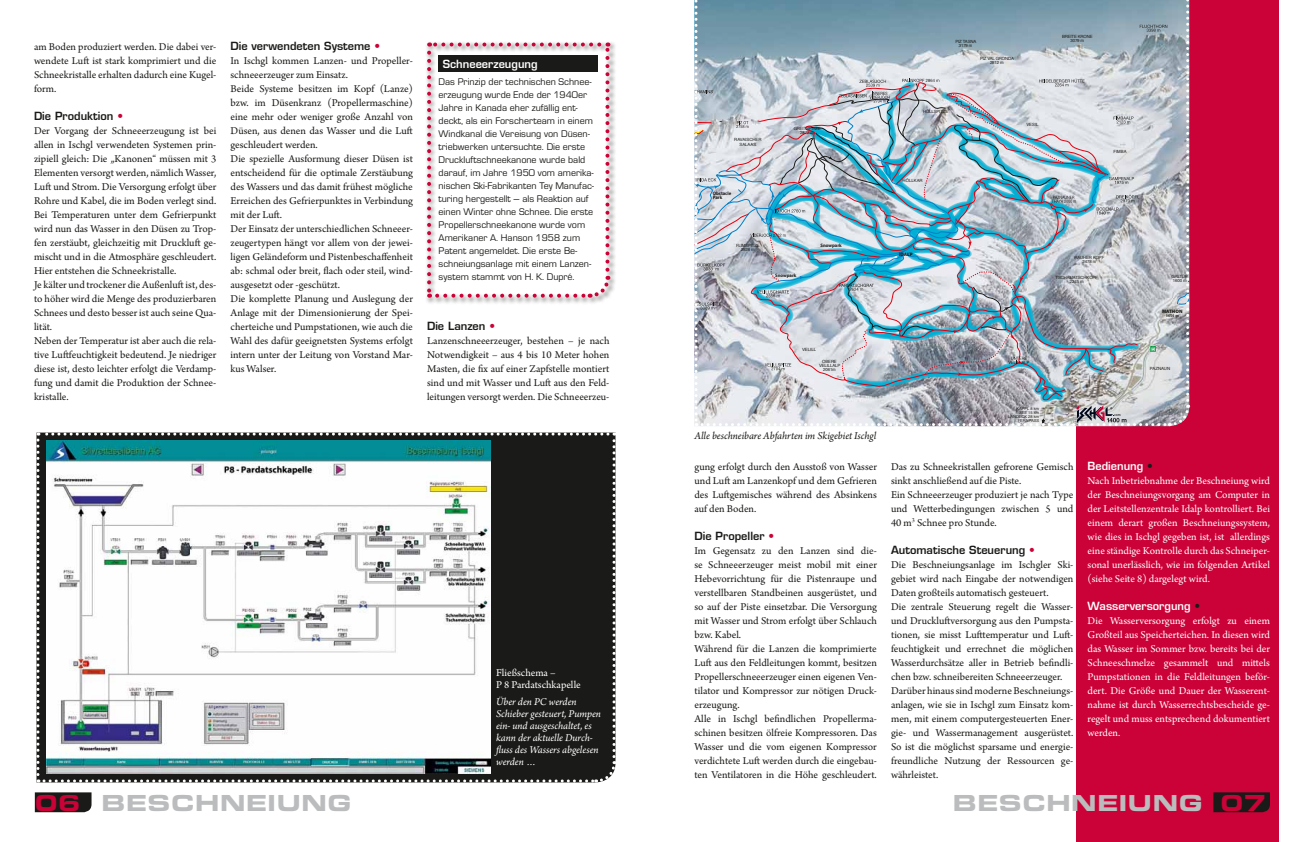
<style>
.page{position:relative;width:1304px;height:842px;background:#fff}
.page>*{position:absolute;margin:0;border:0;box-sizing:border-box;transform-origin:0 0}
.t1{font:24px "Eurostile Extended Black DTC";color:#bbbcbd}
.t2{font:24px "Eurostile Extended Black DTC";color:#ca0237}
.t3{font:11px/14px "Arno Pro";color:#1a1a18}
.t4{font:11px/14px "Arno Pro";color:#fff;text-align:justify}
.t5{font:italic 11px/12px "Arno Pro";color:#fff}
.t6{font:600 11px "Eurostile";color:#1a1a18}
.t7{font:600 11px "Eurostile";color:#fff}
.t8{font:italic 11px "Arno Pro";letter-spacing:-.005em;color:#1a1a18}
.t9{font:10px/13px "Eurostile Roman DTC";color:#1a1a18}
.t10{font:700 4.9px/4.9px "Myriad";color:#1a1a18;scale:.96 1}
.t11{font:900 4.9px "Myriad Pro";color:#1a1a18}
.t12{font:4.3px/4px "Helvetica";letter-spacing:-.03em;color:#1a1a18;text-align:center}
.t13{font:4.3px/5.3px "Helvetica";color:#1a1a18;text-align:center}
.t14{font:600 4.1px "Myriad Pro";color:#1a1a18}
.t15{font:4px/4px "Helvetica";color:#1a1a18;text-align:right}
.s1{color:#ca0237}
.s2{color:#1a1a18}
</style>
<div class="page">
<div style="left:1076px;top:0;width:202px;height:842px;background:#ca0237"></div>
<svg style="left:35px;top:792px;width:57px;height:20px"></svg>
<svg style="left:1213px;top:792px;width:57px;height:20px"></svg>
<img style="left:694px;top:0;width:497px;height:427px">
<div style="left:425px;top:41px;width:192px;height:264px;background:#1a1a18;opacity:.75"></div>
<svg style="left:427px;top:53px;width:4px;height:245px"></svg>
<svg style="left:437px;top:276px;width:175px;height:23px"></svg>
<svg style="left:605px;top:43px;width:4px;height:227px"></svg>
<svg style="left:429px;top:43px;width:170px;height:4px"></svg>
<div style="left:439px;top:55px;width:159px;height:17px;background:#1a1a18"></div>
<svg style="left:36px;top:433px;width:580px;height:350px;background:#272725"></svg>
<img style="left:46px;top:440px;width:444px;height:333px">
<p class="t3" style="left:34px;top:40px;width:184px;text-align:justify">am Boden produziert werden. Die dabei ver&shy;wendete Luft ist stark komprimiert und die Schneekristalle erhalten dadurch eine Kugel&shy;form.</p>
<p class="t6" style="left:34px;top:109px;width:91px">Die Produktion <span class="s1">•</span></p>
<p class="t3" style="left:34px;top:124px;width:184px">Der Vorgang der Schneeerzeugung ist bei allen in Ischgl verwendeten Systemen prin&shy;zipiell gleich: Die „Kanonen“ müssen mit 3<br>Elementen versorgt werden, nämlich Wasser, Luft und Strom. Die Versorgung erfolgt über Rohre und Kabel, die im Boden verlegt sind.<br>Bei Temperaturen unter dem Gefrierpunkt wird nun das Wasser in den Düsen zu Trop&shy;fen zerstäubt, gleichzeitig mit Druckluft ge&shy;mischt und in die Atmosphäre geschleudert.<br>Hier entstehen die Schneekristalle.<br>Je kälter und trockener die Außenluft ist, des&shy;to höher wird die Menge des produzierbaren Schnees und desto besser ist auch seine Qua&shy;lität.<br>Neben der Temperatur ist aber auch die rela&shy;tive Luftfeuchtigkeit bedeutend. Je niedriger diese ist, desto leichter erfolgt die Verdamp&shy;fung und damit die Produktion der Schnee&shy;kristalle.</p>
<p class="t6" style="left:231px;top:39px;width:151px">Die verwendeten Systeme <span class="s1">•</span></p>
<p class="t3" style="left:231px;top:54px;width:184px">In Ischgl kommen Lanzen- und Propeller&shy;schneeerzeuger zum Einsatz.<br>Beide Systeme besitzen im Kopf (Lanze) bzw. im Düsenkranz (Propellermaschine) eine mehr oder weniger große Anzahl von Düsen, aus denen das Wasser und die Luft geschleudert werden.<br>Die spezielle Ausformung dieser Düsen ist entscheidend für die optimale Zerstäubung des Wassers und das damit frühest mögliche Erreichen des Gefrierpunktes in Verbindung mit der Luft.<br>Der Einsatz der unterschiedlichen Schneeer&shy;zeugertypen hängt vor allem von der jewei&shy;ligen Geländeform und Pistenbeschaffenheit ab: schmal oder breit, flach oder steil, wind&shy;ausgesetzt oder -geschützt.<br>Die komplette Planung und Auslegung der Anlage mit der Dimensionierung der Spei&shy;cherteiche und Pumpstationen, wie auch die Wahl des dafür geeignetsten Systems erfolgt intern unter der Leitung von Vorstand Mar&shy;kus Walser.</p>
<p class="t7" style="left:443px;top:57px;width:96px">Schneeerzeugung</p>
<p class="t9" style="left:439px;top:75px;width:157px">Das Prinzip der technischen Schnee&shy;erzeugung wurde Ende der 1940er Jahre in Kanada eher zufällig ent&shy;deckt, als ein Forscherteam in einem Windkanal die Vereisung von Düsen&shy;triebwerken untersuchte. Die erste Druckluftschneekanone wurde bald darauf, im Jahre 1950 vom amerika&shy;nischen Ski-Fabrikanten Tey Manufac&shy;turing hergestellt – als Reaktion auf einen Winter ohne Schnee. Die erste Propellerschneekanone wurde vom Amerikaner A. Hanson 1958 zum Patent angemeldet. Die erste Be&shy;schneiungsanlage mit einem Lanzen&shy;system stammt von H. K. Dupré.</p>
<p class="t15" style="left:522px;top:145px;width:27px;text-align:left">SPISS 12 km<br>VINADI 14 km</p>
<p class="t6" style="left:427px;top:319px;width:69px">Die Lanzen <span class="s1">•</span></p>
<p class="t3" style="left:427px;top:334px;width:184px;text-align:justify">Lanzenschneeerzeuger, bestehen – je nach Notwendigkeit – aus 4 bis 10 Meter hohen Masten, die fix auf einer Zapfstelle montiert sind und mit Wasser und Luft aus den Feld&shy;leitungen versorgt werden. Die Schneeerzeu-</p>
<p class="t4" style="left:496px;top:667px;width:86px;line-height:12px">Fließschema –<br>P 8 Pardatschkapelle</p>
<p class="t5" style="left:496px;top:697px;width:106px">Über den PC werden<br>Schieber gesteuert, Pumpen ein- und ausgeschaltet, es kann der aktuelle Durch&shy;fluss des Wassers abgelesen werden …</p>
<p class="t12" style="left:955px;top:39px;width:22px">PIZ TASNA<br>3179 m</p>
<p class="t12" style="left:980px;top:56px;width:35px">PIZ VAL GRONDA<br>2812 m</p>
<p class="t12" style="left:1062px;top:35px;width:32px">BREITE KRONE<br>3079 m</p>
<p class="t13" style="left:734px;top:137px;width:29px">RAVAISCHER<br>SALAAS</p>
<p class="t10" style="left:713px;top:191px;width:21px">Obstacle<br>Park</p>
<p class="t12" style="left:794px;top:126px;width:28px">GREITSPITZE<br>2872 m</p>
<p class="t12" style="left:923px;top:110px;width:27px">HÖLLSPITZE</p>
<p class="t13" style="left:903px;top:178px;width:22px">HÖLLKAR</p>
<p class="t12" style="left:1026px;top:123px;width:14px">VESIL</p>
<p class="t12" style="left:1113px;top:150px;width:15px">FIMBA</p>
<p class="t12" style="left:736px;top:244px;width:25px">FLIMSPITZE<br>2928 m</p>
<p class="t10" style="left:775px;top:273px;width:24px">Snowpark</p>
<p class="t10" style="left:820px;top:243px;width:24px">Snowpark</p>
<p class="t12" style="left:802px;top:347px;width:16px">VELILL</p>
<p class="t12" style="left:819px;top:360px;width:23px">OBERE<br>VELILLALP<br>2061m</p>
<p class="t11" style="left:899px;top:251px;width:15px">IDALP</p>
<p class="t12" style="left:1074px;top:256px;width:31px">RAUHER KOPF<br>2478 m</p>
<p class="t12" style="left:1056px;top:276px;width:44px">TSCHAMATSCHKOPF<br>2245 m</p>
<p class="t12" style="left:1171px;top:275px;width:18px">GALTÜR<br>1600 m</p>
<p class="t11" style="left:1162px;top:308px;width:22px">MATHON</p>
<p class="t14" style="left:1166px;top:313px;width:15px">1454 m</p>
<p class="t13" style="left:1150px;top:366px;width:22px">PAZNAUN</p>
<p class="t8" style="left:694px;top:429px;width:183px">Alle beschneibare Abfahrten im Skigebiet Ischgl</p>
<p class="t3" style="left:694px;top:460px;width:184px;text-align:justify">gung erfolgt durch den Ausstoß von Wasser und Luft am Lanzenkopf und dem Gefrieren des Luftgemisches während des Absinkens auf den Boden.</p>
<p class="t6" style="left:694px;top:529px;width:81px">Die Propeller <span class="s1">•</span></p>
<p class="t3" style="left:694px;top:544px;width:184px">Im Gegensatz zu den Lanzen sind die&shy;se Schneeerzeuger meist mobil mit einer Hebevorrichtung für die Pistenraupe und verstellbaren Standbeinen ausgerüstet, und so auf der Piste einsetzbar. Die Versorgung mit Wasser und Strom erfolgt über Schlauch bzw. Kabel.<br>Während für die Lanzen die komprimierte Luft aus den Feldleitungen kommt, besitzen Propellerschneeerzeuger einen eigenen Ven&shy;tilator und Kompressor zur nötigen Druck&shy;erzeugung.<br>Alle in Ischgl befindlichen Propellerma&shy;schinen besitzen ölfreie Kompressoren. Das Wasser und die vom eigenen Kompressor verdichtete Luft werden durch die eingebau&shy;ten Ventilatoren in die Höhe geschleudert.</p>
<p class="t15" style="left:1008px;top:407px;width:32px">KAPPL 8 km<br>SEE 15 km<br>LANDECK 28 km<br>FERNPASS</p>
<p class="t3" style="left:891px;top:460px;width:184px">Das zu Schneekristallen gefrorene Gemisch sinkt anschließend auf die Piste.<br>Ein Schneeerzeuger produziert je nach Type und Wetterbedingungen zwischen 5 und 40 m<sup>3</sup> Schnee pro Stunde.</p>
<p class="t6" style="left:891px;top:543px;width:145px">Automatische Steuerung <span class="s1">•</span></p>
<p class="t3" style="left:891px;top:558px;width:184px">Die Beschneiungsanlage im Ischgler Ski&shy;gebiet wird nach Eingabe der notwendigen Daten großteils automatisch gesteuert.<br>Die zentrale Steuerung regelt die Wasser&shy;und Druckluftversorgung aus den Pumpsta&shy;tionen, sie misst Lufttemperatur und Luft&shy;feuchtigkeit und errechnet die möglichen Wasserdurchsätze aller in Betrieb befindli&shy;chen bzw. schneibereiten Schneeerzeuger.<br>Darüber hinaus sind moderne Beschneiungs&shy;anlagen, wie sie in Ischgl zum Einsatz kom&shy;men, mit einem computergesteuerten Ener&shy;gie- und Wassermanagement ausgerüstet.<br>So ist die möglichst sparsame und energie&shy;freundliche Nutzung der Ressourcen ge&shy;währleistet.</p>
<p class="t7" style="left:1088px;top:459px;width:67px">Bedienung <span class="s2">•</span></p>
<p class="t4" style="left:1088px;top:474px;width:184px">Nach Inbetriebnahme der Beschneiung wird der Beschneiungsvorgang am Computer in der Leitstellenzentrale Idalp kontrolliert. Bei einem derart großen Beschneiungssystem, wie dies in Ischgl gegeben ist, ist allerdings eine ständige Kontrolle durch das Schneiper&shy;sonal unerlässlich, wie im folgenden Artikel (siehe Seite 8) dargelegt wird.</p>
<p class="t7" style="left:1088px;top:599px;width:114px">Wasserversorgung <span class="s2">•</span></p>
<p class="t4" style="left:1088px;top:614px;width:184px">Die Wasserversorgung erfolgt zu einem Großteil aus Speicherteichen. In diesen wird das Wasser im Sommer bzw. bereits bei der Schneeschmelze gesammelt und mittels Pumpstationen in die Feldleitungen beför&shy;dert. Die Größe und Dauer der Wasserent&shy;nahme ist durch Wasserrechtsbescheide ge&shy;regelt und muss entsprechend dokumentiert werden.</p>
<h1 class="t1" style="left:101px;top:789px;width:252px">BESCHNEIUNG</h1>
<h1 class="t1" style="left:952px;top:789px;width:252px">BESCHNEIUNG</h1>
<h1 class="t2" style="left:35px;top:789px;width:47px">06</h1>
<h1 class="t2" style="left:1220px;top:789px;width:47px">07</h1>
</div>
